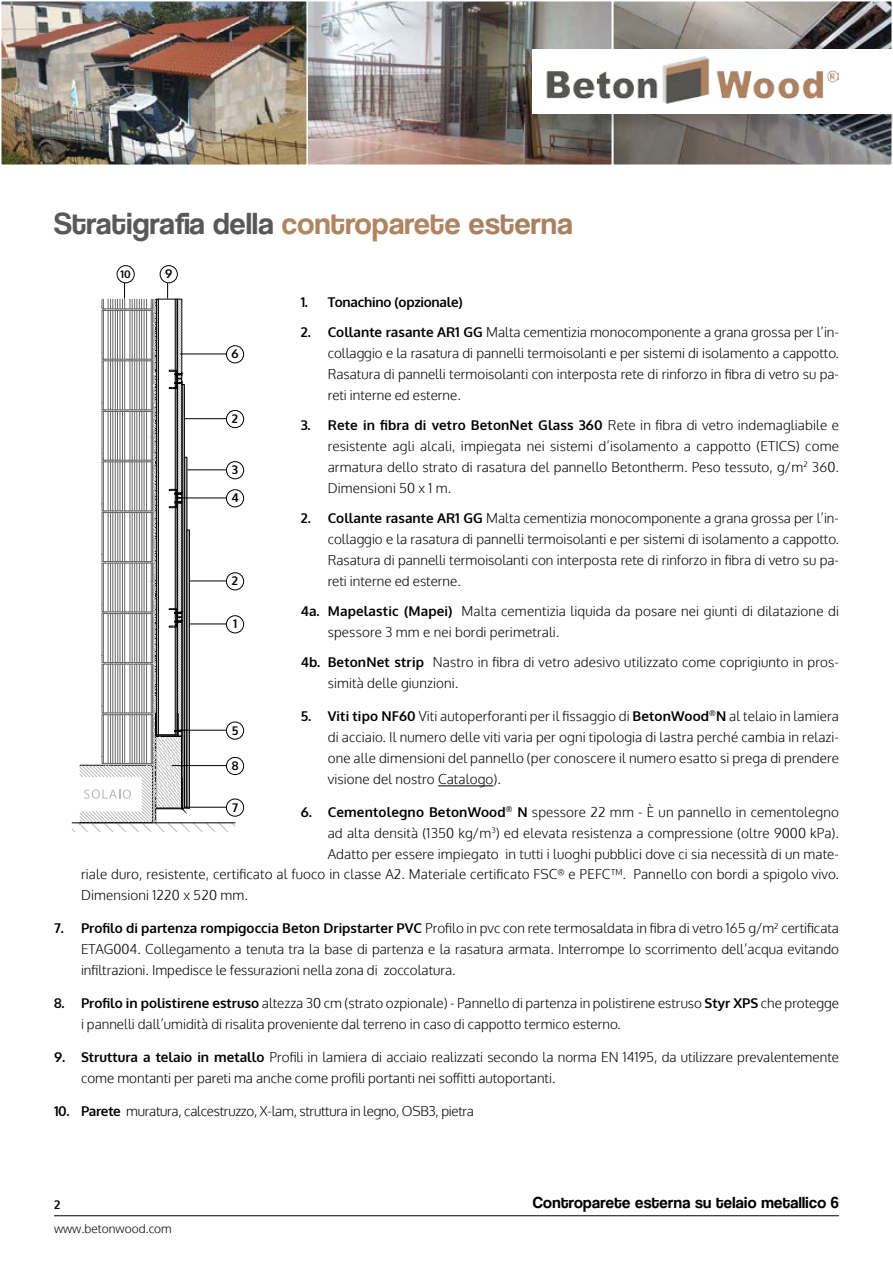
<style>
.page{position:relative;width:893px;height:1263px;background:#fff}
.page>*{position:absolute;margin:0;border:0;box-sizing:border-box;transform-origin:0 0}
.t1{font:31.5px "Coolvetica Rg";letter-spacing:.01em;color:#58585b}
.t2{font:16.5px "Coolvetica Rg";letter-spacing:.02em;color:#000}
.t3{font:300 13.5px/21px "Oxygen";color:#000;text-align:justify}
.t4{font:300 13.5px "Oxygen";letter-spacing:-.02em;color:#000}
.t5{font:700 13.5px "Oxygen";letter-spacing:-.02em;color:#000}
.t6{font:300 12px "Oxygen";color:#000}
.t7{font:700 12px "Oxygen";color:#000}
.t8{font:700 10.5px "Oxygen";color:#000}
.s1{color:#b08561}
.s2{color:#aa8160}
.s3{font-weight:700}
</style>
<div class="page">
<hr style="left:54px;top:1215px;width:785px;height:1px;background:#000">
<hr style="left:438px;top:785px;width:56px;height:1px;background:#000">
<div style="left:226px;top:572px;width:18px;height:18px;border:1px solid #000;border-radius:50%"></div>
<div style="left:226px;top:461px;width:18px;height:18px;border:1px solid #000;border-radius:50%"></div>
<div style="left:226px;top:410px;width:18px;height:18px;border:1px solid #000;border-radius:50%"></div>
<div style="left:226px;top:721px;width:18px;height:18px;border:1px solid #000;border-radius:50%"></div>
<div style="left:226px;top:799px;width:18px;height:17px;border:1px solid #000;border-radius:50%"></div>
<div style="left:226px;top:757px;width:18px;height:18px;border:1px solid #000;border-radius:50%"></div>
<div style="left:226px;top:489px;width:18px;height:18px;border:1px solid #000;border-radius:50%"></div>
<div style="left:226px;top:345px;width:18px;height:18px;border:1px solid #000;border-radius:50%"></div>
<div style="left:226px;top:615px;width:18px;height:18px;border:1px solid #000;border-radius:50%"></div>
<div style="left:117px;top:265px;width:18px;height:18px;border:1px solid #000;border-radius:50%"></div>
<svg style="left:71px;top:283px;width:165px;height:549px"></svg>
<div style="left:160px;top:265px;width:18px;height:18px;border:1px solid #000;border-radius:50%"></div>
<img style="left:3px;top:3px;width:887px;height:160px">
<div style="left:612px;top:0;width:281px;height:166px;border:2px solid #fff"></div>
<div style="left:305px;top:0;width:308px;height:166px;border:2px solid #fff"></div>
<div style="left:0;top:0;width:308px;height:166px;border:2px solid #fff"></div>
<div style="left:535px;top:52px;width:358px;height:81px;background:#000;opacity:.15"></div>
<div style="left:533px;top:49px;width:360px;height:64px;background:#fff"></div>
<img style="left:546px;top:57px;width:293px;height:46px">
<h1 class="t1" style="left:54px;top:205px;width:520px">Stratigrafia della <span class="s1">controparete</span> <span class="s2">esterna</span></h1>
<p class="t8" style="left:121px;top:267px;width:12px">10</p>
<p class="t7" style="left:165px;top:266px;width:9px">9</p>
<p class="t7" style="left:232px;top:347px;width:9px">6</p>
<p class="t7" style="left:232px;top:411px;width:8px">2</p>
<p class="t7" style="left:232px;top:462px;width:8px">3</p>
<p class="t7" style="left:231px;top:490px;width:9px">4</p>
<p class="t7" style="left:232px;top:573px;width:8px">2</p>
<p class="t7" style="left:233px;top:616px;width:6px">1</p>
<p class="t7" style="left:232px;top:723px;width:8px">5</p>
<p class="t7" style="left:232px;top:758px;width:8px">8</p>
<p class="t7" style="left:232px;top:800px;width:8px">7</p>
<p class="t5" style="left:301px;top:293px;width:164px">1. Tonachino (opzionale)</p>
<p class="t3" style="left:328px;top:322px;width:513px;text-indent:-27px"><span class="s3">2. Collante rasante AR1 GG</span> Malta cementizia monocomponente a grana grossa per l’in&shy;collaggio e la rasatura di pannelli termoisolanti e per sistemi di isolamento a cappotto.<br>Rasatura di pannelli termoisolanti con interposta rete di rinforzo in fibra di vetro su pa&shy;reti interne ed esterne.</p>
<p class="t3" style="left:328px;top:415px;width:513px;text-indent:-27px"><span class="s3">3. Rete in fibra di vetro BetonNet Glass 360</span> Rete in fibra di vetro indemagliabile e resistente agli alcali, impiegata nei sistemi d’isolamento a cappotto (ETICS) come armatura dello strato di rasatura del pannello Betontherm. Peso tessuto, g/m<sup>2</sup> 360.<br>Dimensioni 50 x 1 m.</p>
<p class="t3" style="left:328px;top:508px;width:513px;text-indent:-27px"><span class="s3">2. Collante rasante AR1 GG</span> Malta cementizia monocomponente a grana grossa per l’in&shy;collaggio e la rasatura di pannelli termoisolanti e per sistemi di isolamento a cappotto.<br>Rasatura di pannelli termoisolanti con interposta rete di rinforzo in fibra di vetro su pa&shy;reti interne ed esterne.</p>
<p class="t3" style="left:328px;top:601px;width:513px;text-indent:-27px"><span class="s3">4a. Mapelastic (Mapei)</span> Malta cementizia liquida da posare nei giunti di dilatazione di spessore 3 mm e nei bordi perimetrali.</p>
<p class="t3" style="left:328px;top:652px;width:513px;text-indent:-27px"><span class="s3">4b. BetonNet strip</span> Nastro in fibra di vetro adesivo utilizzato come coprigiunto in pros&shy;simità delle giunzioni.</p>
<p class="t3" style="left:328px;top:706px;width:513px;text-indent:-27px"><span class="s3">5. Viti tipo NF60</span> Viti autoperforanti per il fissaggio di <span class="s3">BetonWood</span><sup>®</sup><span class="s3">N</span> al telaio in lamiera di acciaio. Il numero delle viti varia per ogni tipologia di lastra perché cambia in relazi&shy;one alle dimensioni del pannello (per conoscere il numero esatto si prega di prendere visione del nostro Catalogo).</p>
<p class="t3" style="left:328px;top:802px;width:513px;text-indent:-27px"><span class="s3">6. Cementolegno BetonWood</span><sup>®</sup> <span class="s3">N</span> spessore 22 mm - È un pannello in cementolegno ad alta densità (1350 kg/m<sup>3</sup>) ed elevata resistenza a compressione (oltre 9000 kPa).<br>Adatto per essere impiegato in tutti i luoghi pubblici dove ci sia necessità di un mate-</p>
<p class="t3" style="left:81px;top:864px;width:759px">riale duro, resistente, certificato al fuoco in classe A2. Materiale certificato FSC<sup>®</sup> e PEFC™. Pannello con bordi a spigolo vivo.<br>Dimensioni 1220 x 520 mm.</p>
<p class="t3" style="left:81px;top:918px;width:759px;text-indent:-27px"><span class="s3">7. Profilo di partenza rompigoccia Beton Dripstarter PVC</span> Profilo in pvc con rete termosaldata in fibra di vetro 165 g/m<sup>2</sup> certificata ETAG004. Collegamento a tenuta tra la base di partenza e la rasatura armata. Interrompe lo scorrimento dell’acqua evitando infiltrazioni. Impedisce le fessurazioni nella zona di zoccolatura.</p>
<p class="t3" style="left:81px;top:993px;width:759px;text-indent:-27px"><span class="s3">8. Profilo in polistirene estruso</span> altezza 30 cm (strato ozpionale) - Pannello di partenza in polistirene estruso <span class="s3">Styr XPS</span> che protegge i pannelli dall’umidità di risalita proveniente dal terreno in caso di cappotto termico esterno.</p>
<p class="t3" style="left:81px;top:1047px;width:759px;text-indent:-27px"><span class="s3">9. Struttura a telaio in metallo</span> Profili in lamiera di acciaio realizzati secondo la norma EN 14195, da utilizzare prevalentemente come montanti per pareti ma anche come profili portanti nei soffitti autoportanti.</p>
<p class="t4" style="left:54px;top:1103px;width:422px"><span class="s3">10. Parete</span> muratura, calcestruzzo, X-lam, struttura in legno, OSB3, pietra</p>
<p class="t7" style="left:54px;top:1197px;width:8px">2</p>
<p class="t6" style="left:54px;top:1221px;width:119px">www.betonwood.com</p>
<p class="t2" style="left:533px;top:1193px;width:308px">Controparete esterna su telaio metallico 6</p>
</div>
